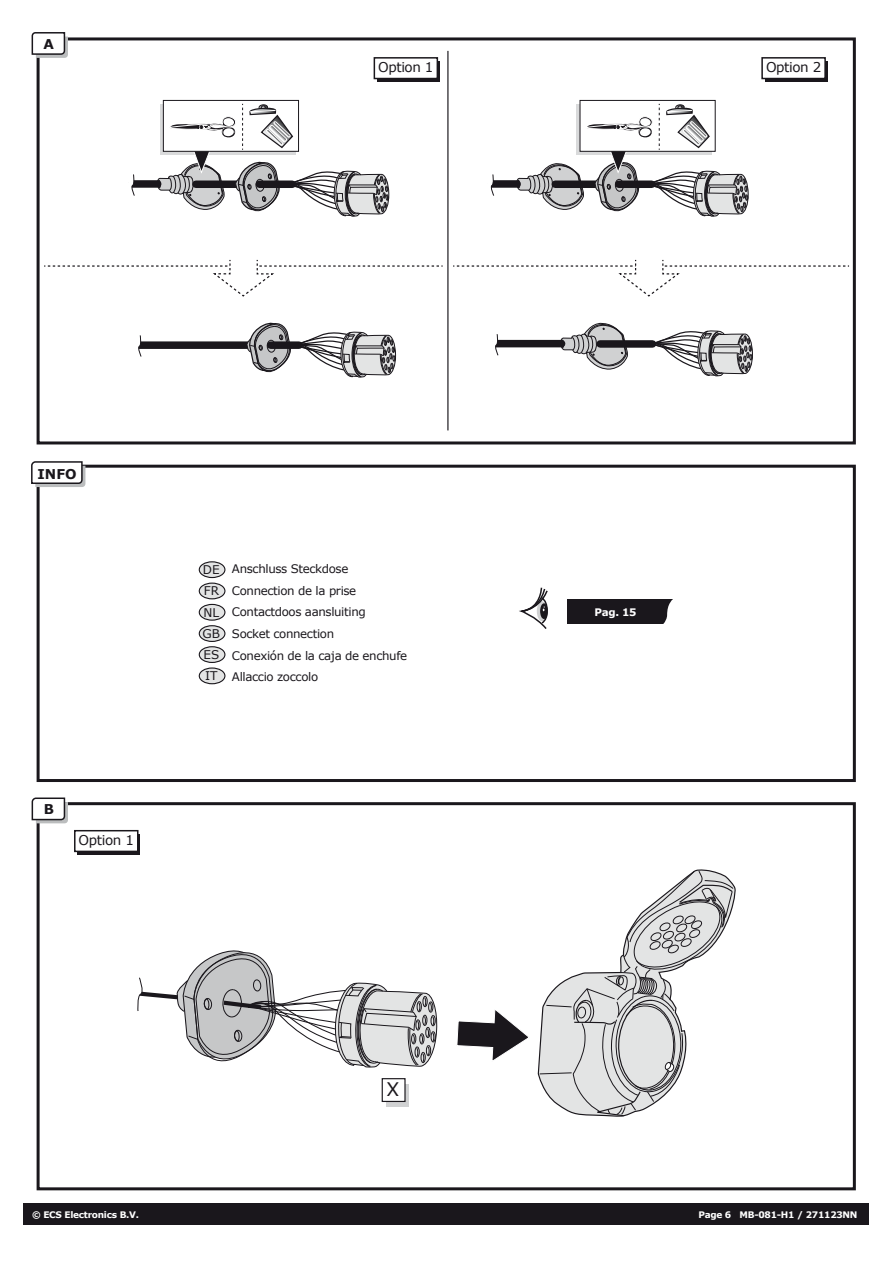
<style>
.page{position:relative;width:893px;height:1263px;background:#fff}
.page>*{position:absolute;margin:0;border:0;box-sizing:border-box;transform-origin:0 0}
.t1{font:18.75px "Verdana";color:#1a171c}
.t2{font:13.5px "Verdana";letter-spacing:-.03em;color:#1a171c}
.t3{font:700 13.5px "Verdana";color:#1a171c}
.t4{font:12px/21.3px "Verdana";color:#1a171c;text-align:justify}
.t5{font:11.85px/21.6px "Verdana";letter-spacing:-.03em;color:#1a171c}
.t6{font:700 10.35px "Verdana";color:#fff}
.t7{font:700 9px "Verdana";letter-spacing:-.03em;color:#fff}
</style>
<div class="page">
<div style="left:37px;top:802px;width:819px;height:388px;border:3px solid #1a171c"></div>
<svg style="left:31px;top:797px;width:37px;height:26px"></svg>
<div style="left:77px;top:834px;width:63px;height:20px;background:#1a171c"></div>
<div style="left:74px;top:830px;width:65px;height:22px;background:#fff;border:2px solid #1a171c"></div>
<div style="left:23px;top:1203px;width:846px;height:21px;background:#1a171c"></div>
<div style="left:37px;top:465px;width:819px;height:317px;border:3px solid #1a171c"></div>
<svg style="left:31px;top:461px;width:54px;height:26px"></svg>
<div style="left:197px;top:560px;width:30px;height:20px;border:4px solid #fff;border-radius:50%"></div>
<div style="left:199px;top:562px;width:26px;height:15px;background:#e3e4e4;border-radius:50%"></div>
<div style="left:199px;top:561px;width:26px;height:17px;border:1px solid #1a171c;border-radius:50%"></div>
<div style="left:197px;top:581px;width:30px;height:20px;border:4px solid #fff;border-radius:50%"></div>
<div style="left:199px;top:583px;width:26px;height:16px;background:#e3e4e4;border-radius:50%"></div>
<div style="left:199px;top:582px;width:26px;height:17px;border:1px solid #1a171c;border-radius:50%"></div>
<div style="left:197px;top:602px;width:30px;height:20px;border:4px solid #fff;border-radius:50%"></div>
<div style="left:199px;top:604px;width:26px;height:16px;background:#e3e4e4;border-radius:50%"></div>
<div style="left:199px;top:604px;width:26px;height:17px;border:1px solid #1a171c;border-radius:50%"></div>
<div style="left:197px;top:623px;width:30px;height:21px;border:4px solid #fff;border-radius:50%"></div>
<div style="left:199px;top:626px;width:26px;height:15px;background:#e3e4e4;border-radius:50%"></div>
<div style="left:199px;top:625px;width:26px;height:17px;border:1px solid #1a171c;border-radius:50%"></div>
<div style="left:197px;top:644px;width:30px;height:21px;border:4px solid #fff;border-radius:50%"></div>
<div style="left:199px;top:647px;width:26px;height:15px;background:#e3e4e4;border-radius:50%"></div>
<div style="left:199px;top:646px;width:26px;height:17px;border:1px solid #1a171c;border-radius:50%"></div>
<div style="left:197px;top:666px;width:30px;height:20px;border:4px solid #fff;border-radius:50%"></div>
<div style="left:199px;top:668px;width:26px;height:16px;background:#e3e4e4;border-radius:50%"></div>
<div style="left:199px;top:667px;width:26px;height:17px;border:1px solid #1a171c;border-radius:50%"></div>
<div style="left:567px;top:599px;width:106px;height:25px;background:#1a171c"></div>
<svg style="left:520px;top:587px;width:28px;height:42px"></svg>
<svg style="left:663px;top:599px;width:10px;height:25px"></svg>
<div style="left:37px;top:37px;width:819px;height:407px;border:3px solid #1a171c"></div>
<svg style="left:31px;top:32px;width:37px;height:26px"></svg>
<div style="left:377px;top:61px;width:63px;height:21px;background:#1a171c"></div>
<div style="left:374px;top:57px;width:64px;height:22px;background:#fff;border:2px solid #1a171c"></div>
<div style="left:765px;top:61px;width:63px;height:21px;background:#1a171c"></div>
<div style="left:761px;top:57px;width:65px;height:22px;background:#fff;border:2px solid #1a171c"></div>
<hr style="left:447px;top:51px;width:1px;height:379px;background:#1a171c">
<div style="left:132px;top:180px;width:26px;height:8px;background:#1a171c"></div>
<svg style="left:131px;top:174px;width:5px;height:22px"></svg>
<div style="left:139px;top:341px;width:109px;height:8px;background:#1a171c"></div>
<svg style="left:138px;top:335px;width:4px;height:22px"></svg>
<svg style="left:246px;top:322px;width:150px;height:56px"></svg>
<div style="left:267px;top:340px;width:9px;height:12px;border:1px solid #1a171c;border-radius:50%"></div>
<div style="left:271px;top:341px;width:28px;height:8px;background:#1a171c"></div>
<svg style="left:652px;top:330px;width:101px;height:47px"></svg>
<svg style="left:559px;top:322px;width:69px;height:48px"></svg>
<div style="left:600px;top:340px;width:52px;height:8px;background:#1a171c"></div>
<div style="left:496px;top:340px;width:66px;height:7px;background:#1a171c"></div>
<svg style="left:495px;top:334px;width:4px;height:22px"></svg>
<svg style="left:44px;top:260px;width:399px;height:37px"></svg>
<svg style="left:453px;top:260px;width:396px;height:37px"></svg>
<div style="left:163px;top:100px;width:136px;height:52px;background:#fff;border:1px solid #1a171c"></div>
<svg style="left:156px;top:104px;width:234px;height:113px"></svg>
<div style="left:492px;top:180px;width:25px;height:8px;background:#1a171c"></div>
<svg style="left:490px;top:174px;width:5px;height:22px"></svg>
<div style="left:580px;top:100px;width:136px;height:52px;background:#fff;border:1px solid #1a171c"></div>
<svg style="left:515px;top:104px;width:234px;height:113px"></svg>
<svg style="left:137px;top:950px;width:301px;height:118px"></svg>
<svg style="left:539px;top:871px;width:194px;height:246px"></svg>
<svg style="left:457px;top:1010px;width:71px;height:50px"></svg>
<div style="left:386px;top:1084px;width:23px;height:23px;background:#d0d1d2"></div>
<div style="left:382px;top:1078px;width:24px;height:24px;background:#fff;border:1px solid #1a171c"></div>
<p class="t3" style="left:44px;top:35px;width:12px">A</p>
<p class="t2" style="left:378px;top:58px;width:57px">Option 1</p>
<p class="t2" style="left:766px;top:58px;width:57px">Option 2</p>
<p class="t3" style="left:38px;top:464px;width:41px">INFO</p>
<p class="t3" style="left:44px;top:799px;width:12px">B</p>
<p class="t2" style="left:79px;top:831px;width:57px">Option 1</p>
<p class="t4" style="left:203px;top:559px;width:19px">DE FR NL GB ES IT</p>
<p class="t5" style="left:232px;top:558px;width:177px">Anschluss Steckdose<br>Connection de la prise<br>Contactdoos aansluiting<br>Socket connection<br>Conexión de la caja de enchufe<br>Allaccio zoccolo</p>
<h1 class="t1" style="left:387px;top:1077px;width:14px">X</h1>
<p class="t6" style="left:595px;top:605px;width:43px">Pag. 15</p>
<p class="t7" style="left:32px;top:1208px;width:108px">© ECS Electronics B.V.</p>
<p class="t7" style="left:698px;top:1208px;width:161px">Page 6 MB-081-H1 / 271123NN</p>
</div>
